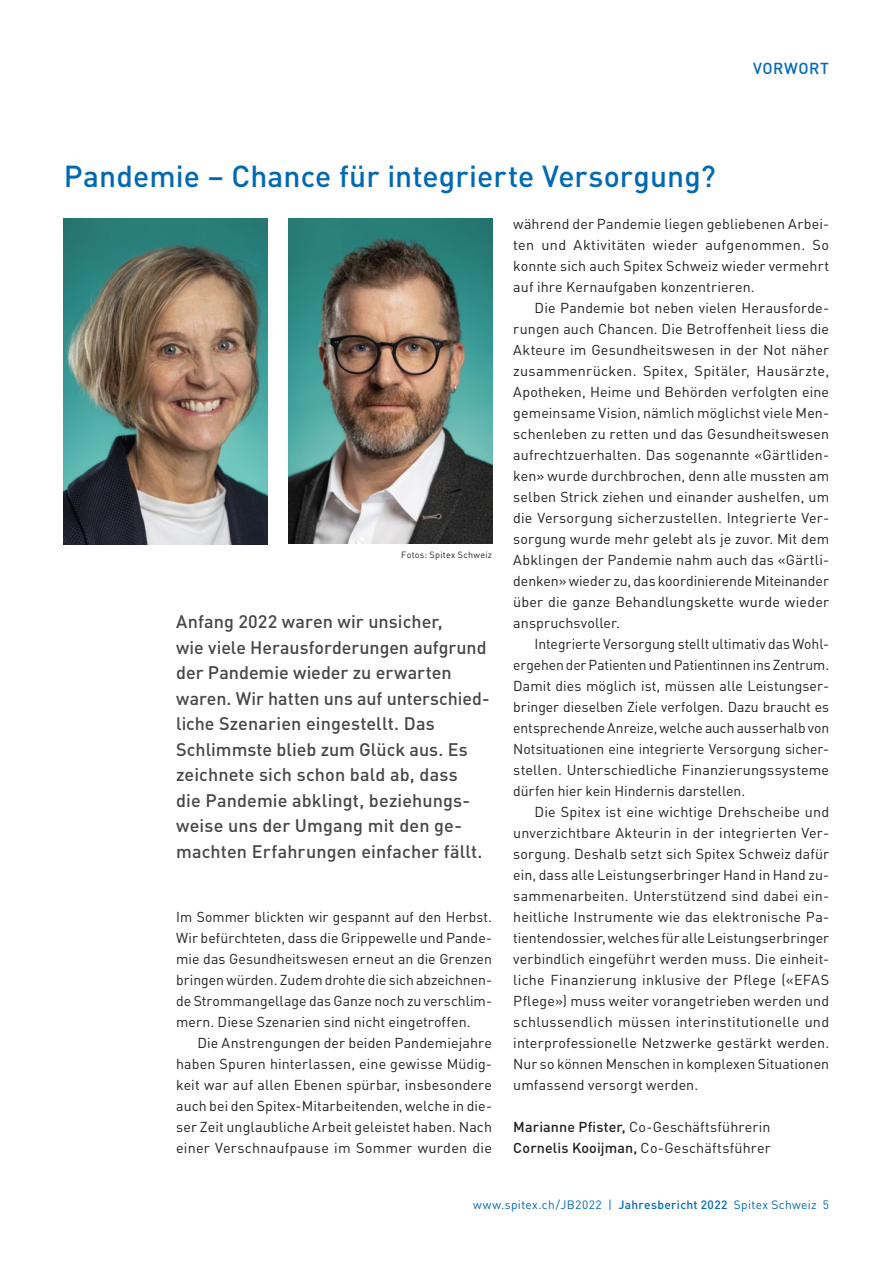
<style>
.page{position:relative;width:893px;height:1263px;background:#fff}
.page>*{position:absolute;margin:0;border:0;box-sizing:border-box;transform-origin:0 0}
.t1{font:500 30px "DIN Pro";letter-spacing:.005em;color:#0168b5}
.t2{font:500 18px/25.5px "DIN Pro";letter-spacing:.005em;color:#464748}
.t3{font:500 15.75px "DIN Pro";letter-spacing:.04em;color:#0168b5}
.t4{font:14.25px/21px "DIN Pro";letter-spacing:.01em;color:#231f20;text-align:justify}
.t5{font:12px "DIN Pro";letter-spacing:.03em;color:#0168b5}
.t6{font:9px "DIN Pro";letter-spacing:.03em;color:#231f20}
.s1{font-weight:500}
</style>
<div class="page">
<img style="left:64px;top:219px;width:203px;height:325px">
<img style="left:289px;top:219px;width:203px;height:324px">
<h1 class="t1" style="left:64px;top:156px;width:653px">Pandemie – Chance für integrierte Versorgung?</h1>
<p class="t3" style="left:753px;top:57px;width:78px">VORWORT</p>
<p class="t6" style="left:401px;top:549px;width:92px">Fotos: Spitex Schweiz</p>
<p class="t2" style="left:176px;top:608px;width:315px">Anfang 2022 waren wir unsicher,<br>wie viele Herausforderungen aufgrund der Pandemie wieder zu erwarten waren. Wir hatten uns auf unterschied&shy;liche Szenarien eingestellt. Das Schlimmste blieb zum Glück aus. Es zeichnete sich schon bald ab, dass<br>die Pandemie abklingt, beziehungs&shy;weise uns der Umgang mit den ge&shy;machten Erfahrungen einfacher fällt.</p>
<p class="t4" style="left:176px;top:906px;width:317px">Im Sommer blickten wir gespannt auf den Herbst.<br>Wir befürchteten, dass die Grippewelle und Pande&shy;mie das Gesundheitswesen erneut an die Grenzen bringen würden. Zudem drohte die sich abzeichnen&shy;de Strommangellage das Ganze noch zu verschlim&shy;mern. Diese Szenarien sind nicht eingetroffen.</p>
<p class="t4" style="left:176px;top:1032px;width:317px;text-indent:21px">Die Anstrengungen der beiden Pandemiejahre haben Spuren hinterlassen, eine gewisse Müdig&shy;keit war auf allen Ebenen spürbar, insbesondere auch bei den Spitex-Mitarbeitenden, welche in die&shy;ser Zeit unglaubliche Arbeit geleistet haben. Nach einer Verschnaufpause im Sommer wurden die</p>
<p class="t4" style="left:513px;top:213px;width:317px">während der Pandemie liegen gebliebenen Arbei&shy;ten und Aktivitäten wieder aufgenommen. So konnte sich auch Spitex Schweiz wieder vermehrt auf ihre Kernaufgaben konzentrieren.</p>
<p class="t4" style="left:513px;top:297px;width:317px;text-indent:21px">Die Pandemie bot neben vielen Herausforde&shy;rungen auch Chancen. Die Betroffenheit liess die Akteure im Gesundheitswesen in der Not näher zusammenrücken. Spitex, Spitäler, Hausärzte, Apotheken, Heime und Behörden verfolgten eine gemeinsame Vision, nämlich möglichst viele Men&shy;schenleben zu retten und das Gesundheitswesen aufrechtzuerhalten. Das sogenannte «Gärtliden&shy;ken» wurde durchbrochen, denn alle mussten am selben Strick ziehen und einander aushelfen, um die Versorgung sicherzustellen. Integrierte Ver&shy;sorgung wurde mehr gelebt als je zuvor. Mit dem Abklingen der Pandemie nahm auch das «Gärtli&shy;denken» wieder zu, das koordinierende Miteinander über die ganze Behandlungskette wurde wieder anspruchsvoller.</p>
<p class="t4" style="left:513px;top:633px;width:317px;text-indent:21px">Integrierte Versorgung stellt ultimativ das Wohl&shy;ergehen der Patienten und Patientinnen ins Zentrum.<br>Damit dies möglich ist, müssen alle Leistungser&shy;bringer dieselben Ziele verfolgen. Dazu braucht es entsprechende Anreize, welche auch ausserhalb von Notsituationen eine integrierte Versorgung sicher&shy;stellen. Unterschiedliche Finanzierungssysteme dürfen hier kein Hindernis darstellen.</p>
<p class="t4" style="left:513px;top:801px;width:317px;text-indent:21px">Die Spitex ist eine wichtige Drehscheibe und unverzichtbare Akteurin in der integrierten Ver&shy;sorgung. Deshalb setzt sich Spitex Schweiz dafür ein, dass alle Leistungserbringer Hand in Hand zu&shy;sammenarbeiten. Unterstützend sind dabei ein&shy;heitliche Instrumente wie das elektronische Pa&shy;tientendossier, welches für alle Leistungserbringer verbindlich eingeführt werden muss. Die einheit&shy;liche Finanzierung inklusive der Pflege («EFAS Pflege») muss weiter vorangetrieben werden und schlussendlich müssen interinstitutionelle und interprofessionelle Netzwerke gestärkt werden.<br>Nur so können Menschen in komplexen Situationen umfassend versorgt werden.</p>
<p class="t4" style="left:513px;top:1116px;width:259px"><span class="s1">Marianne Pfister,</span> Co-Geschäftsführerin<br><span class="s1">Cornelis Kooijman,</span> Co-Geschäftsführer</p>
<p class="t5" style="left:473px;top:1197px;width:358px">www.spitex.ch/JB2022 | <span class="s1">Jahresbericht 2022</span> Spitex Schweiz 5</p>
</div>
